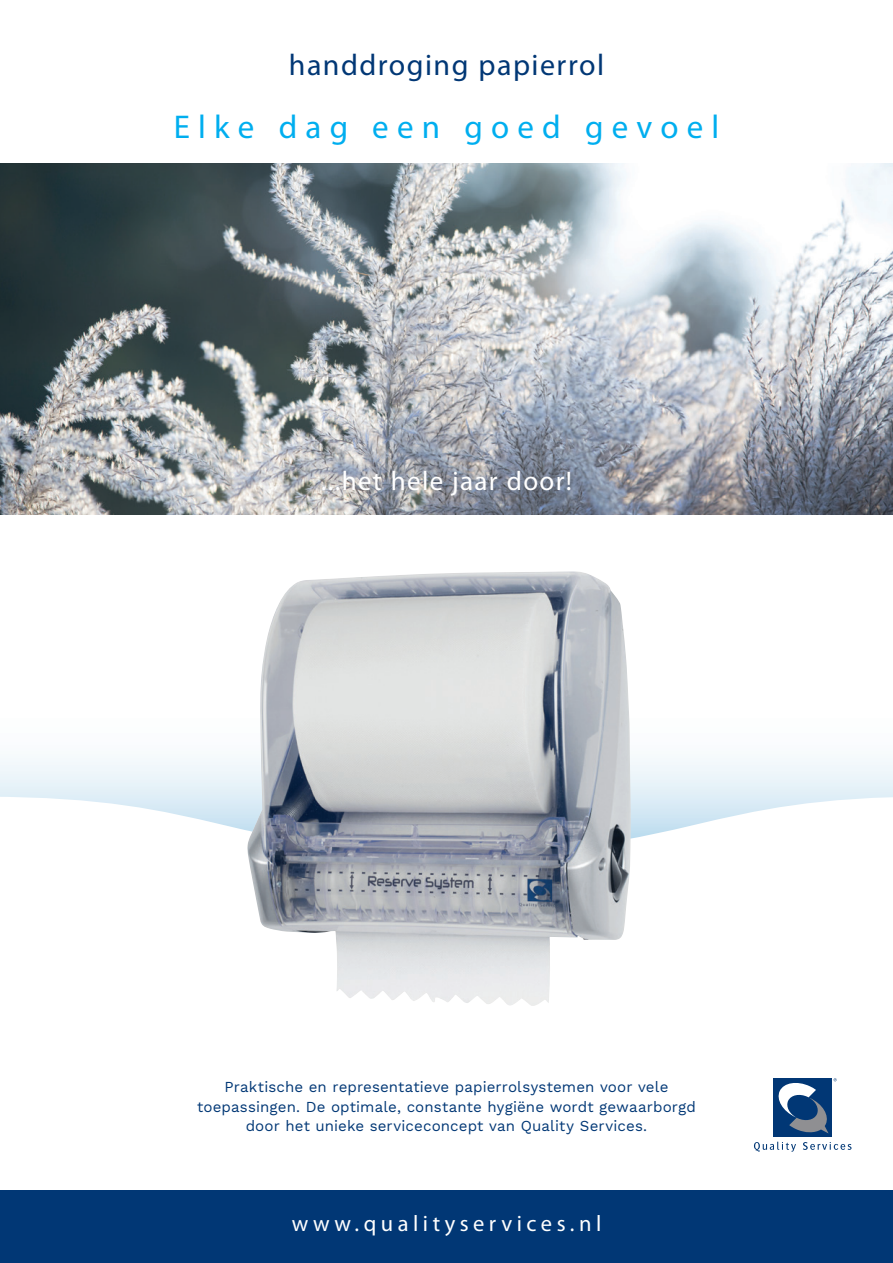
<style>
.page{position:relative;width:893px;height:1263px;background:#fff}
.page>*{position:absolute;margin:0;border:0;box-sizing:border-box;transform-origin:0 0}
.t1{font:33px "Myriad Pro";letter-spacing:.25em;color:#00aeef}
.t2{font:30px "Myriad Pro";letter-spacing:.05em;color:#013775}
.t3{font:27px "Myriad Pro";letter-spacing:.05em;color:#fff}
.t4{font:22.5px "Myriad Pro";letter-spacing:.2em;color:#fff}
.t5{font:15px/19.5px "Work Sans";letter-spacing:.005em;color:#013775;text-align:center}
</style>
<div class="page">
<div style="left:0;top:1191px;width:893px;height:72px;background:#013775"></div>
<svg style="left:0;top:758px;width:893px;height:38px"></svg>
<img style="left:0;top:163px;width:893px;height:351px">
<svg style="left:754px;top:1142px;width:42px;height:10px"></svg>
<svg style="left:803px;top:1142px;width:48px;height:8px"></svg>
<div style="left:773px;top:1078px;width:59px;height:59px;background:#013775"></div>
<svg style="left:778px;top:1078px;width:59px;height:55px"></svg>
<svg style="left:0;top:796px;width:893px;height:43px"></svg>
<img style="left:247px;top:571px;width:384px;height:435px">
<h2 class="t2" style="left:289px;top:49px;width:317px">handdroging papierrol</h2>
<h1 class="t1" style="left:174px;top:109px;width:547px">Elke dag een goed gevoel</h1>
<h3 class="t3" style="left:321px;top:466px;width:253px">...het hele jaar door!</h3>
<p class="t5" style="left:197px;top:1078px;width:500px">Praktische en representatieve papierrolsystemen voor vele toepassingen. De optimale, constante hygiëne wordt gewaarborgd door het unieke serviceconcept van Quality Services.</p>
<h3 class="t4" style="left:292px;top:1211px;width:311px">www.qualityservices.nl</h3>
</div>
